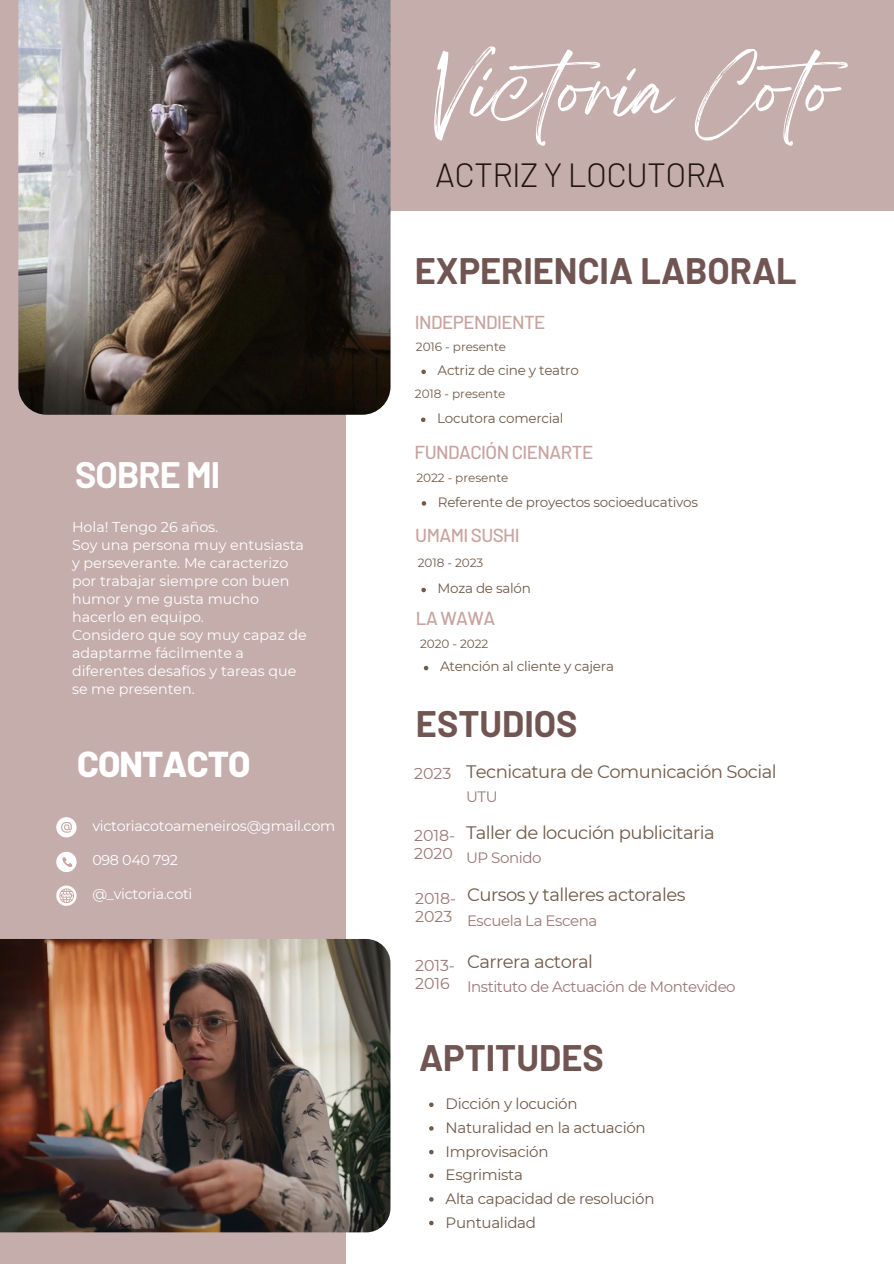
<style>
.page{position:relative;width:894px;height:1264px;background:#fff}
.page>*{position:absolute;margin:0;border:0;box-sizing:border-box;transform-origin:0 0}
.t1{font:64.95px "Breathing";letter-spacing:-.005em;color:#fff}
.t2{font:700 36px "Barlow";color:#705552}
.t3{font:800 36px "Barlow";letter-spacing:-.025em;color:#fff}
.t4{font:700 36px "Barlow";letter-spacing:-.025em;color:#fff}
.t5{font:300 33.45px "Barlow";letter-spacing:-.02em;color:#22150d}
.t6{font:500 18.75px "Barlow";letter-spacing:-.03em;color:#c8a39f}
.t7{font:18px "Montserrat";letter-spacing:-.03em;color:#705a48}
.t8{font:15.75px/18px "Montserrat";letter-spacing:-.005em;color:#9b7773}
.t9{font:15px "Montserrat";letter-spacing:-.02em;color:#705a48}
.t10{font:15px "Montserrat";letter-spacing:-.03em;color:#9b7773}
.t11{font:14.25px/18px "Montserrat";letter-spacing:-.005em;color:#fff}
.t12{font:13.5px "Montserrat";letter-spacing:-.02em;color:#705a48}
.t13{font:12px "Montserrat";letter-spacing:-.005em;color:#705a48}
</style>
<div class="page">
<div style="left:0;top:0;width:893px;height:210px;background:#c4adab"></div>
<div style="left:0;top:0;width:345px;height:1263px;background:#c4adab"></div>
<svg style="left:56px;top:817px;width:21px;height:20px"></svg>
<svg style="left:56px;top:851px;width:21px;height:21px"></svg>
<svg style="left:56px;top:885px;width:21px;height:20px"></svg>
<img style="left:18px;top:0;width:372px;height:415px">
<img style="left:0;top:939px;width:390px;height:293px">
<svg style="left:421px;top:501px;width:5px;height:4px"></svg>
<svg style="left:421px;top:587px;width:5px;height:5px"></svg>
<svg style="left:423px;top:666px;width:5px;height:4px"></svg>
<svg style="left:421px;top:369px;width:5px;height:5px"></svg>
<svg style="left:421px;top:417px;width:4px;height:5px"></svg>
<svg style="left:429px;top:1102px;width:4px;height:4px"></svg>
<svg style="left:429px;top:1126px;width:4px;height:4px"></svg>
<svg style="left:429px;top:1149px;width:4px;height:5px"></svg>
<svg style="left:429px;top:1173px;width:4px;height:4px"></svg>
<svg style="left:429px;top:1197px;width:4px;height:4px"></svg>
<svg style="left:429px;top:1220px;width:4px;height:5px"></svg>
<p class="t4" style="left:75px;top:451px;width:147px">SOBRE MI</p>
<p class="t11" style="left:72px;top:517px;width:148px">Hola! Tengo 26 años.</p>
<p class="t11" style="left:72px;top:535px;width:233px">Soy una persona muy entusiasta y perseverante. Me caracterizo por trabajar siempre con buen humor y me gusta mucho hacerlo en equipo.</p>
<p class="t11" style="left:72px;top:625px;width:236px">Considero que soy muy capaz de adaptarme fácilmente a diferentes desafíos y tareas que se me presenten.</p>
<p class="t3" style="left:77px;top:740px;width:175px">CONTACTO</p>
<p class="t11" style="left:92px;top:817px;width:244px">victoriacotoameneiros@gmail.com</p>
<p class="t11" style="left:92px;top:850px;width:87px">098 040 792</p>
<p class="t11" style="left:92px;top:884px;width:101px">@_victoria.coti</p>
<p class="t1" style="left:433px;top:71px;width:445px">Victoria Coto</p>
<p class="t5" style="left:435px;top:153px;width:291px">ACTRIZ Y LOCUTORA</p>
<p class="t2" style="left:415px;top:248px;width:383px">EXPERIENCIA LABORAL</p>
<p class="t6" style="left:415px;top:310px;width:132px">INDEPENDIENTE</p>
<p class="t13" style="left:416px;top:340px;width:92px">2016 - presente</p>
<p class="t12" style="left:437px;top:362px;width:143px">Actriz de cine y teatro</p>
<p class="t13" style="left:415px;top:386px;width:92px">2018 - presente</p>
<p class="t12" style="left:437px;top:410px;width:128px">Locutora comercial</p>
<p class="t6" style="left:414px;top:440px;width:180px">FUNDACIÓN CIENARTE</p>
<p class="t13" style="left:416px;top:470px;width:94px">2022 - presente</p>
<p class="t12" style="left:438px;top:493px;width:262px">Referente de proyectos socioeducativos</p>
<p class="t6" style="left:415px;top:523px;width:106px">UMAMI SUSHI</p>
<p class="t13" style="left:418px;top:555px;width:67px">2018 - 2023</p>
<p class="t12" style="left:437px;top:580px;width:95px">Moza de salón</p>
<p class="t6" style="left:416px;top:606px;width:81px">LA WAWA</p>
<p class="t13" style="left:420px;top:636px;width:70px">2020 - 2022</p>
<p class="t12" style="left:440px;top:658px;width:175px">Atención al cliente y cajera</p>
<p class="t2" style="left:416px;top:701px;width:163px">ESTUDIOS</p>
<p class="t7" style="left:466px;top:760px;width:312px">Tecnicatura de Comunicación Social</p>
<p class="t8" style="left:414px;top:764px;width:38px">2023</p>
<p class="t8" style="left:414px;top:826px;width:42px">2018-<br>2020</p>
<p class="t10" style="left:466px;top:787px;width:33px">UTU</p>
<p class="t7" style="left:466px;top:821px;width:250px">Taller de locución publicitaria</p>
<p class="t10" style="left:466px;top:848px;width:77px">UP Sonido</p>
<p class="t8" style="left:415px;top:889px;width:42px">2018-</p>
<p class="t7" style="left:467px;top:883px;width:220px">Cursos y talleres actorales</p>
<p class="t8" style="left:415px;top:907px;width:38px">2023</p>
<p class="t10" style="left:467px;top:911px;width:132px">Escuela La Escena</p>
<p class="t8" style="left:415px;top:955px;width:41px">2013-<br>2016</p>
<p class="t7" style="left:467px;top:950px;width:127px">Carrera actoral</p>
<p class="t10" style="left:467px;top:977px;width:270px">Instituto de Actuación de Montevideo</p>
<p class="t2" style="left:419px;top:1034px;width:186px">APTITUDES</p>
<p class="t9" style="left:445px;top:1094px;width:133px">Dicción y locución</p>
<p class="t9" style="left:445px;top:1118px;width:201px">Naturalidad en la actuación</p>
<p class="t9" style="left:445px;top:1142px;width:104px">Improvisación</p>
<p class="t9" style="left:445px;top:1165px;width:79px">Esgrimista</p>
<p class="t9" style="left:445px;top:1189px;width:210px">Alta capacidad de resolución</p>
<p class="t9" style="left:445px;top:1212px;width:92px">Puntualidad</p>
</div>
